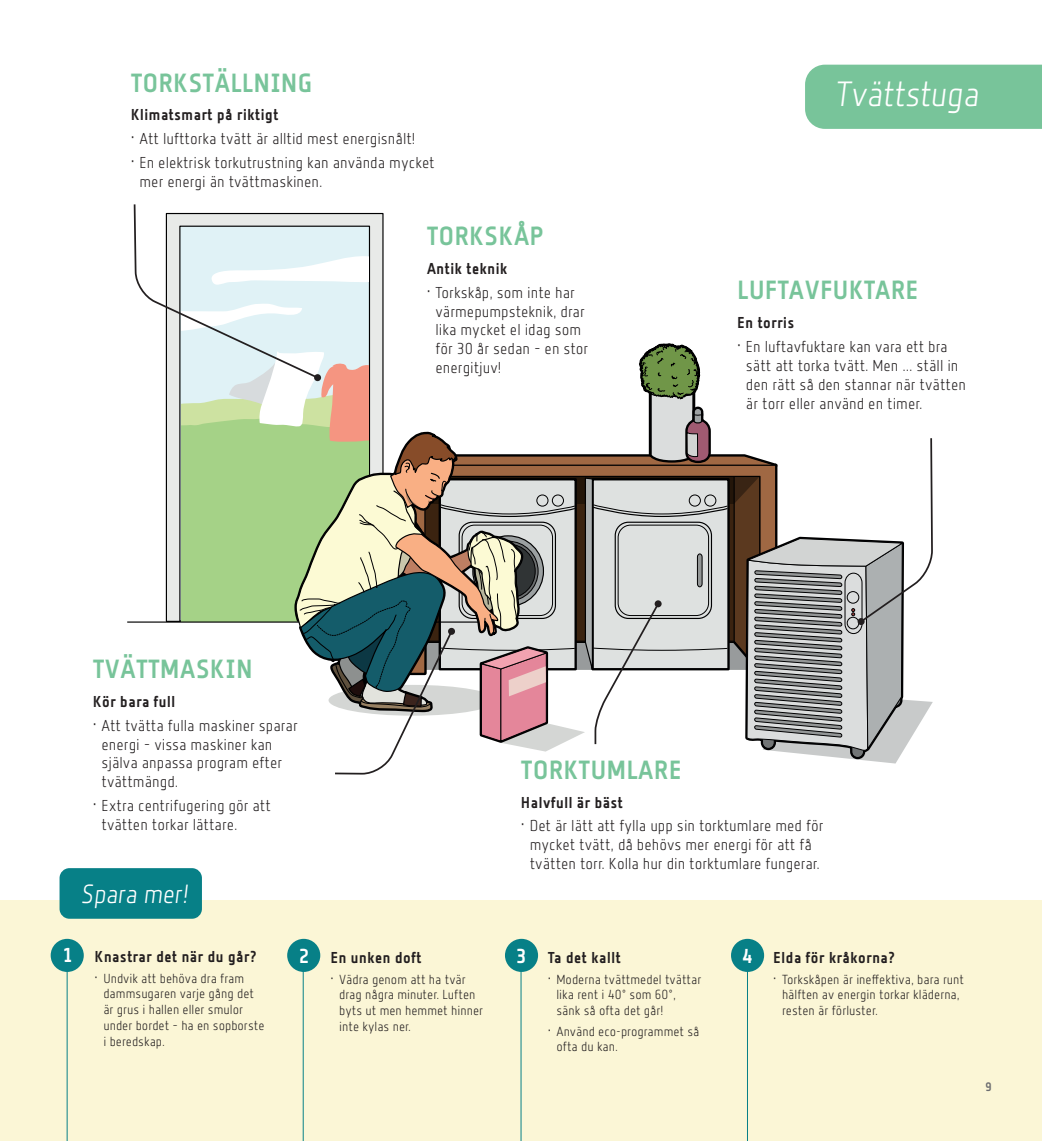
<style>
.page{position:relative;width:1042px;height:1141px;background:#fff}
.page>*{position:absolute;margin:0;border:0;box-sizing:border-box;transform-origin:0 0}
.Heading_level_2{font:35px "Florin Sans LT Italic";color:#fff}
.Heading_level_3{font:26.25px "Florin Sans BD";color:#78c49a}
.Heading_level_3-2{font:26.25px "Florin Sans LT Italic";color:#fff}
.t1{font:15.75px/18.9px "Florin Sans LT";color:#231f20}
.t2{font:15.75px "Florin Sans BD";color:#231f20}
.t3{font:13.12px/15.8px "Florin Sans LT";color:#231f20}
.t4{font:12.25px "Florin Sans BD";color:#6c6d70}
.s1{font-size:20.12px;color:#fff}
</style>
<div class="page">
<div style="left:0;top:900px;width:1042px;height:241px;background:#fbf6d6"></div>
<hr style="left:127px;top:621px;width:374px;height:2px;background:#000001">
<div style="left:60px;top:868px;width:142px;height:51px;background:#078087;border-radius:10px"></div>
<svg style="left:133px;top:204px;width:800px;height:571px"></svg>
<div style="left:805px;top:65px;width:237px;height:64px;background:#78c49a"></div>
<div style="left:51px;top:939px;width:33px;height:33px;background:#078087;border-radius:50%"></div>
<div style="left:287px;top:939px;width:33px;height:33px;background:#078087;border-radius:50%"></div>
<div style="left:505px;top:939px;width:33px;height:33px;background:#078087;border-radius:50%"></div>
<div style="left:731px;top:939px;width:33px;height:33px;background:#078087;border-radius:50%"></div>
<hr style="left:67px;top:970px;width:1px;height:171px;background:#078087">
<hr style="left:303px;top:970px;width:1px;height:171px;background:#078087">
<hr style="left:520px;top:970px;width:1px;height:171px;background:#078087">
<hr style="left:747px;top:970px;width:1px;height:171px;background:#078087">
<h3 class="Heading_level_3" style="left:131px;top:67px;width:183px">TORKSTÄLLNING</h3>
<h4 class="t2" style="left:131px;top:106px;width:149px">Klimatsmart på riktigt</h4>
<p class="t1" style="left:131px;top:129px;width:286px">• Att lufttorka tvätt är alltid mest energisnålt!</p>
<p class="t1" style="left:139px;top:153px;width:297px;text-indent:-9px">• En elektrisk torkutrustning kan använda mycket mer energi än tvättmaskinen.</p>
<h3 class="Heading_level_3" style="left:427px;top:221px;width:118px">TORKSKÅP</h3>
<h4 class="t2" style="left:427px;top:259px;width:82px">Antik teknik</h4>
<p class="t1" style="left:435px;top:283px;width:154px;text-indent:-9px">• Torkskåp, som inte har värmepumpsteknik, drar lika mycket el idag som för 30 år sedan – en stor energitjuv!</p>
<h3 class="Heading_level_3" style="left:737px;top:275px;width:183px">LUFTAVFUKTARE</h3>
<h2 class="Heading_level_2" style="left:836px;top:74px;width:145px">Tvättstuga</h2>
<h4 class="t2" style="left:737px;top:313px;width:59px">En torris</h4>
<p class="t1" style="left:746px;top:337px;width:221px;text-indent:-9px">• En luftavfuktare kan vara ett bra sätt att torka tvätt. Men ... ställ in den rätt så den stannar när tvätten är torr eller använd en timer.</p>
<h3 class="Heading_level_3" style="left:93px;top:654px;width:161px">TVÄTTMASKIN</h3>
<h4 class="t2" style="left:93px;top:692px;width:84px">Kör bara full</h4>
<p class="t1" style="left:101px;top:716px;width:198px;text-indent:-9px">• Att tvätta fulla maskiner sparar energi – vissa maskiner kan själva anpassa program efter tvättmängd.</p>
<p class="t1" style="left:101px;top:796px;width:171px;text-indent:-9px">• Extra centrifugering gör att tvätten torkar lättare.</p>
<h3 class="Heading_level_3-2" style="left:82px;top:879px;width:109px">Spara mer!</h3>
<p class="t2" style="left:63px;top:947px;width:195px"><span class="s1">1</span> Knastrar det när du går?</p>
<p class="t3" style="left:103px;top:970px;width:163px;text-indent:-9px">• Undvik att behöva dra fram dammsugaren varje gång det är grus i hallen eller smulor under bordet – ha en sopborste i beredskap.</p>
<p class="t2" style="left:299px;top:948px;width:124px"><span class="s1">2</span> En unken doft</p>
<p class="t3" style="left:339px;top:971px;width:145px;text-indent:-9px">• Vädra genom att ha tvär drag några minuter. Luften byts ut men hemmet hinner inte kylas ner.</p>
<h3 class="Heading_level_3" style="left:521px;top:755px;width:162px">TORKTUMLARE</h3>
<h4 class="t2" style="left:521px;top:793px;width:104px">Halvfull är bäst</h4>
<p class="t1" style="left:521px;top:816px;width:304px;text-align:center">• Det är lätt att fylla upp sin torktumlare med för mycket tvätt, då behövs mer energi för att få tvätten torr. Kolla hur din torktumlare fungerar.</p>
<p class="t2" style="left:516px;top:948px;width:106px"><span class="s1">3</span> Ta det kallt</p>
<p class="t3" style="left:556px;top:971px;width:146px;text-indent:-9px">• Moderna tvättmedel tvättar lika rent i 40° som 60°, sänk så ofta det går!</p>
<p class="t3" style="left:556px;top:1023px;width:144px;text-indent:-9px">• Använd eco-programmet så ofta du kan.</p>
<p class="t2" style="left:742px;top:948px;width:155px"><span class="s1">4</span> Elda för kråkorna?</p>
<p class="t3" style="left:782px;top:971px;width:184px;text-indent:-9px">• Torkskåpen är ineffektiva, bara runt hälften av energin torkar kläderna, resten är förluster.</p>
<p class="t4" style="left:985px;top:1080px;width:8px">9</p>
</div>
